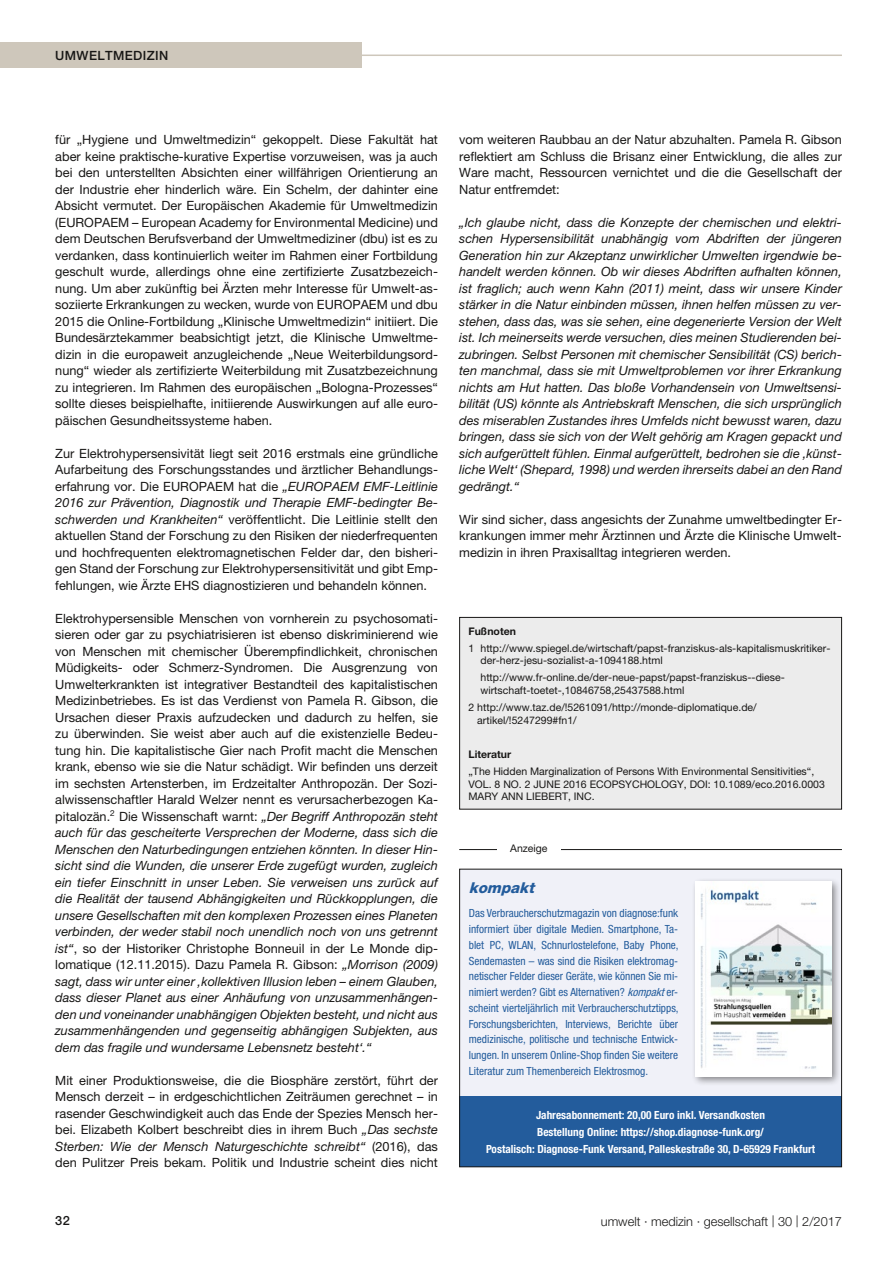
<style>
.page{position:relative;width:893px;height:1263px;background:#fff}
.page>*{position:absolute;margin:0;border:0;box-sizing:border-box;transform-origin:0 0}
.t1{font:italic 800 15px "Helvetica Neue";color:#235c9c}
.t2{font:12.75px/16.5px "Helvetica Neue";color:#181716;text-align:justify}
.t3{font:italic 12.75px/16.5px "Helvetica Neue";color:#181716;text-align:justify}
.t4{font:300 12.75px "Helvetica Neue";color:#181716}
.t5{font:500 12.75px "Helvetica Neue";letter-spacing:.03em;color:#181716}
.t6{font:condensed 11.25px/15.8px "Helvetica Neue";color:#235c9c;text-align:justify}
.t7{font:700 condensed 11.25px/17.2px "Helvetica Neue";color:#fff;text-align:center}
.t8{font:10.5px/12.8px "Helvetica Neue";color:#181716}
.t9{font:700 10.5px "Helvetica Neue";color:#181716}
.s1{font-style:italic}
.s2{font-size:15.9px}
</style>
<div class="page">
<hr style="left:361px;top:55px;width:481px;height:1px;background:#cec7bb">
<div style="left:0;top:43px;width:361px;height:25px;background:#cec7bb"></div>
<div style="left:460px;top:617px;width:382px;height:192px;background:#ececec"></div>
<div style="left:459px;top:617px;width:383px;height:192px;border:1px solid #181716"></div>
<div style="left:460px;top:869px;width:382px;height:298px;background:#f0f1f8"></div>
<div style="left:459px;top:1096px;width:383px;height:71px;background:#235c9c"></div>
<div style="left:691px;top:878px;width:150px;height:208px;background:#181716;opacity:.5"></div>
<img style="left:695px;top:881px;width:136px;height:195px">
<div style="left:459px;top:869px;width:383px;height:298px;border:1px solid #181716"></div>
<hr style="left:459px;top:849px;width:383px;height:1px;background:#181716">
<div style="left:497px;top:844px;width:64px;height:19px;background:#fff"></div>
<p class="t5" style="left:55px;top:48px;width:12px">UMWE</p>
<p class="t5" style="left:97px;top:48px;width:72px">LTMEDIZIN</p>
<p class="t2" style="left:55px;top:131px;width:384px">für „Hygiene und Umweltmedizin“ gekoppelt. Diese Fakultät hat aber keine praktische-kurative Expertise vorzuweisen, was ja auch bei den unterstellten Absichten einer willfährigen Orientierung an der Industrie eher hinderlich wäre. Ein Schelm, der dahinter eine Absicht vermutet. Der Europäischen Akademie für Umweltmedizin (EUROPAEM – European Academy for Environmental Medicine) und dem Deutschen Berufsverband der Umweltmediziner (dbu) ist es zu verdanken, dass kontinuierlich weiter im Rahmen einer Fortbildung geschult wurde, allerdings ohne eine zertifizierte Zusatzbezeich&shy;nung. Um aber zukünftig bei Ärzten mehr Interesse für Umwelt-as&shy;soziierte Erkrankungen zu wecken, wurde von EUROPAEM und dbu 2015 die Online-Fortbildung „Klinische Umweltmedizin“ initiiert. Die Bundesärztekammer beabsichtigt jetzt, die Klinische Umweltme&shy;dizin in die europaweit anzugleichende „Neue Weiterbildungsord&shy;nung“ wieder als zertifizierte Weiterbildung mit Zusatzbezeichnung zu integrieren. Im Rahmen des europäischen „Bologna-Prozesses“ sollte dieses beispielhafte, initiierende Auswirkungen auf alle euro&shy;päischen Gesundheitssysteme haben.</p>
<p class="t2" style="left:55px;top:445px;width:384px">Zur Elektrohypersensivität liegt seit 2016 erstmals eine gründliche Aufarbeitung des Forschungsstandes und ärztlicher Behandlungs&shy;erfahrung vor. Die EUROPAEM hat die <span class="s1">„EUROPAEM EMF-Leitlinie 2016 zur Prävention, Diagnostik und Therapie EMF-bedingter Be&shy;schwerden und Krankheiten“</span> veröffentlicht. Die Leitlinie stellt den aktuellen Stand der Forschung zu den Risiken der niederfrequenten und hochfrequenten elektromagnetischen Felder dar, den bisheri&shy;gen Stand der Forschung zur Elektrohypersensitivität und gibt Emp&shy;fehlungen, wie Ärzte EHS diagnostizieren und behandeln können.</p>
<p class="t2" style="left:55px;top:610px;width:384px">Elektrohypersensible Menschen von vornherein zu psychosomati&shy;sieren oder gar zu psychiatrisieren ist ebenso diskriminierend wie von Menschen mit chemischer Überempfindlichkeit, chronischen Müdigkeits- oder Schmerz-Syndromen. Die Ausgrenzung von Umwelterkrankten ist integrativer Bestandteil des kapitalistischen Medizinbetriebes. Es ist das Verdienst von Pamela R. Gibson, die Ursachen dieser Praxis aufzudecken und dadurch zu helfen, sie zu überwinden. Sie weist aber auch auf die existenzielle Bedeu&shy;tung hin. Die kapitalistische Gier nach Profit macht die Menschen krank, ebenso wie sie die Natur schädigt. Wir befinden uns derzeit im sechsten Artensterben, im Erdzeitalter Anthropozän. Der Sozi&shy;alwissenschaftler Harald Welzer nennt es verursacherbezogen Ka&shy;pitalozän.<sup>2</sup> Die Wissenschaft warnt: <span class="s1">„Der Begriff Anthropozän steht auch für das gescheiterte Versprechen der Moderne, dass sich die Menschen den Naturbedingungen entziehen könnten. In dieser Hin&shy;sicht sind die Wunden, die unserer Erde zugefügt wurden, zugleich ein tiefer Einschnitt in unser Leben. Sie verweisen uns zurück auf die Realität der tausend Abhängigkeiten und Rückkopplungen, die unsere Gesellschaften mit den komplexen Prozessen eines Planeten verbinden, der weder stabil noch unendlich noch von uns getrennt ist“</span>, so der Historiker Christophe Bonneuil in der Le Monde dip&shy;lomatique (12.11.2015). Dazu Pamela R. Gibson: <span class="s1">„Morrison (2009) sagt, dass wir unter einer ‚kollektiven Illusion leben – einem Glauben, dass dieser Planet aus einer Anhäufung von unzusammenhängen&shy;den und voneinander unabhängigen Objekten besteht, und nicht aus zusammenhängenden und gegenseitig abhängigen Subjekten, aus dem das fragile und wundersame Lebensnetz besteht‘.“</span></p>
<p class="t2" style="left:55px;top:1072px;width:384px">Mit einer Produktionsweise, die die Biosphäre zerstört, führt der Mensch derzeit – in erdgeschichtlichen Zeiträumen gerechnet – in rasender Geschwindigkeit auch das Ende der Spezies Mensch her&shy;bei. Elizabeth Kolbert beschreibt dies in ihrem Buch <span class="s1">„Das sechste Sterben: Wie der Mensch Naturgeschichte schreibt“</span> (2016), das den Pulitzer Preis bekam. Politik und Industrie scheint dies nicht</p>
<p class="t2" style="left:459px;top:131px;width:384px">vom weiteren Raubbau an der Natur abzuhalten. Pamela R. Gibson reflektiert am Schluss die Brisanz einer Entwicklung, die alles zur Ware macht, Ressourcen vernichtet und die die Gesellschaft der Natur entfremdet:</p>
<p class="t3" style="left:459px;top:214px;width:384px">„Ich glaube nicht, dass die Konzepte der chemischen und elektri&shy;schen Hypersensibilität unabhängig vom Abdriften der jüngeren Generation hin zur Akzeptanz unwirklicher Umwelten irgendwie be&shy;handelt werden können. Ob wir dieses Abdriften aufhalten können, ist fraglich; auch wenn Kahn (2011) meint, dass wir unsere Kinder stärker in die Natur einbinden müssen, ihnen helfen müssen zu ver&shy;stehen, dass das, was sie sehen, eine degenerierte Version der Welt ist. Ich meinerseits werde versuchen, dies meinen Studierenden bei&shy;zubringen. Selbst Personen mit chemischer Sensibilität (CS) berich&shy;ten manchmal, dass sie mit Umweltproblemen vor ihrer Erkrankung nichts am Hut hatten. Das bloße Vorhandensein von Umweltsensi&shy;bilität (US) könnte als Antriebskraft Menschen, die sich ursprünglich des miserablen Zustandes ihres Umfelds nicht bewusst waren, dazu bringen, dass sie sich von der Welt gehörig am Kragen gepackt und sich aufgerüttelt fühlen. Einmal aufgerüttelt, bedrohen sie die ‚künst&shy;liche Welt‘ (Shepard, 1998) und werden ihrerseits dabei an den Rand gedrängt.“</p>
<p class="t2" style="left:459px;top:511px;width:384px">Wir sind sicher, dass angesichts der Zunahme umweltbedingter Er&shy;krankungen immer mehr Ärztinnen und Ärzte die Klinische Umwelt&shy;medizin in ihren Praxisalltag integrieren werden.</p>
<p class="t9" style="left:468px;top:624px;width:49px">Fußnoten</p>
<p class="t8" style="left:480px;top:641px;width:351px;text-indent:-12px">1 http://www.spiegel.de/wirtschaft/papst-franziskus-als-kapitalismuskritiker&shy;der-herz-jesu-sozialist-a-1094188.html</p>
<p class="t8" style="left:480px;top:671px;width:306px">http://www.fr-online.de/der-neue-papst/papst-franziskus--diese&shy;wirtschaft-toetet-,10846758,25437588.html</p>
<p class="t8" style="left:477px;top:701px;width:281px;text-indent:-9px">2 http://www.taz.de/!5261091/http://monde-diplomatique.de/ artikel/!5247299#fn1/</p>
<p class="t9" style="left:468px;top:747px;width:44px">Literatur</p>
<p class="t8" style="left:468px;top:764px;width:358px">„The Hidden Marginalization of Persons With Environmental Sensitivities“,<br>VOL. 8 NO. 2 JUNE 2016 ECOPSYCHOLOGY, DOI: 10.1089/eco.2016.0003<br>MARY ANN LIEBERT, INC.</p>
<p class="t8" style="left:510px;top:842px;width:39px">Anzeige</p>
<p class="t1" style="left:469px;top:879px;width:71px">kompakt</p>
<p class="t6" style="left:469px;top:905px;width:211px">Das Verbraucherschutzmagazin von diagnose:funk informiert über digitale Medien. Smartphone, Ta&shy;blet PC, WLAN, Schnurlostelefone, Baby Phone, Sendemasten – was sind die Risiken elektromag&shy;netischer Felder dieser Geräte, wie können Sie mi&shy;nimiert werden? Gibt es Alternativen? <span class="s1">kompakt</span>er&shy;scheint vierteljährlich mit Verbraucherschutztipps, Forschungsberichten, Interviews, Berichte über medizinische, politische und technische Entwick&shy;lungen. In unserem Online-Shop finden Sie weitere Literatur zum Themenbereich Elektrosmog.</p>
<p class="t7" style="left:486px;top:1106px;width:331px">Jahresabonnement: 20,00 Euro inkl. Versandkosten<br>Bestellung Online: https://shop.diagnose-funk.org/<br>Postalisch: Diagnose-Funk Versand, Palleskestraße 30, D-65929 Frankfurt</p>
<p class="t5" style="left:55px;top:1213px;width:16px">32</p>
<p class="t4" style="left:601px;top:1213px;width:243px">umwelt · medizin · gesellschaft <span class="s2">|</span> 30 <span class="s2">|</span> 2/2017</p>
</div>
